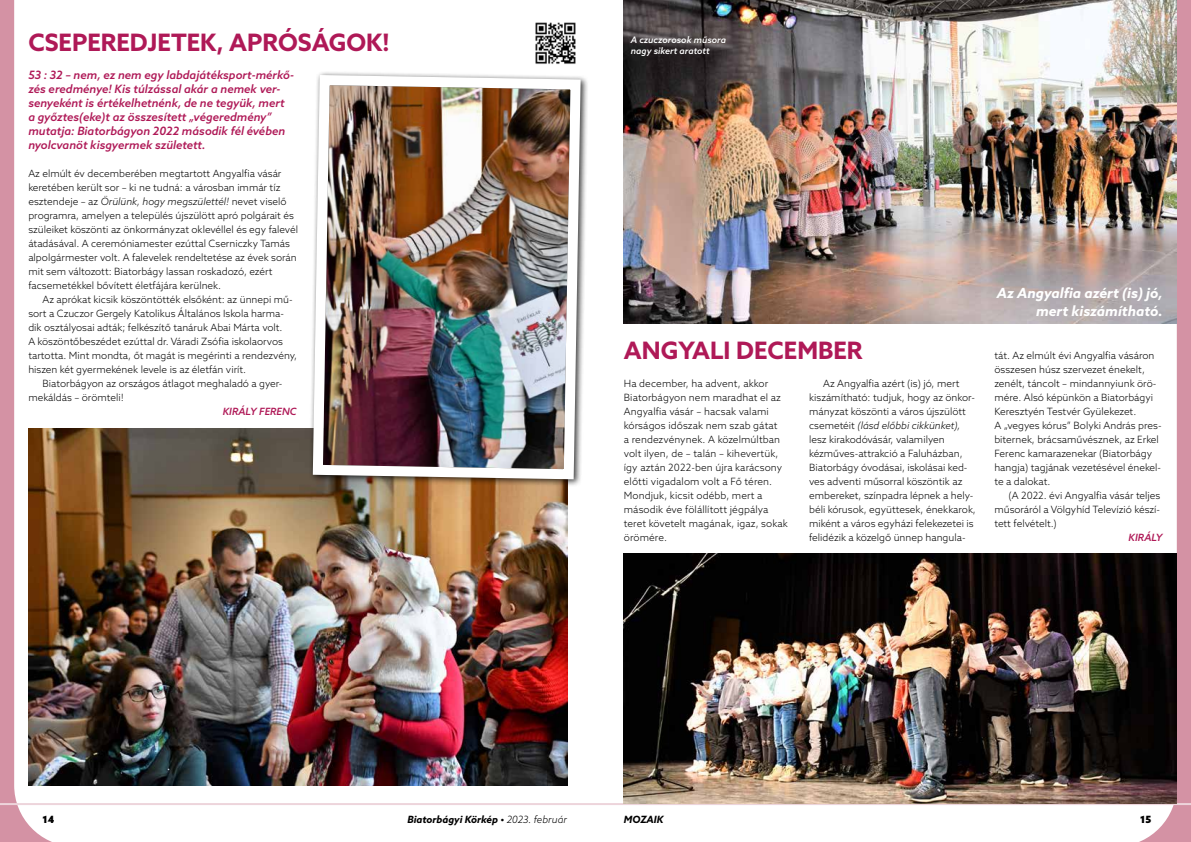
<style>
.page{position:relative;width:1191px;height:842px;background:#fff}
.page>*{position:absolute;margin:0;border:0;box-sizing:border-box;transform-origin:0 0}
.t1{font:700 24px "Azo Sans";color:#af1957}
.t2{font:italic 700 14px/18px "Azo Sans";color:#fff;text-align:right}
.t3{font:italic 500 11.5px/14px "Azo Sans";color:#af1957}
.t4{font:300 10px/14px "Azo Sans";color:#000}
.t5{font:italic 700 10px "Azo Sans";color:#000}
.t6{font:italic 500 10px "Azo Sans";color:#af1957}
.t7{font:900 10px "Azo Sans";color:#000}
.t8{font:italic 500 9px/11px "Azo Sans";color:#fff}
.s1{font-style:italic}
.s2{font-weight:300}
</style>
<div class="page">
<svg style="left:1115px;top:0;width:76px;height:842px"></svg>
<svg style="left:0;top:0;width:76px;height:842px"></svg>
<hr style="left:0;top:803px;width:1191px;height:2px;background:#edd4db">
<img style="left:28px;top:429px;width:539px;height:356px">
<img style="left:308px;top:72px;width:278px;height:412px">
<img style="left:624px;top:0;width:552px;height:323px">
<img style="left:624px;top:554px;width:552px;height:249px">
<img style="left:535px;top:22px;width:41px;height:42px">
<h1 class="t1" style="left:28px;top:26px;width:363px">CSEPEREDJETEK, APRÓSÁGOK!</h1>
<p class="t3" style="left:28px;top:68px;width:267px">53 : 32 – nem, ez nem egy labdajátéksport-mérkő&shy;zés eredménye! Kis túlzással akár a nemek ver&shy;senyeként is értékelhetnénk, de ne tegyük, mert a győztes(eke)t az összesített „végeredmény” mutatja: Biatorbágyon 2022 második fél évében nyolcvanöt kisgyermek született.</p>
<p class="t4" style="left:28px;top:166px;width:271px">Az elmúlt év decemberében megtartott Angyalfia vásár keretében került sor – ki ne tudná: a városban immár tíz esztendeje – az <span class="s1">Örülünk, hogy megszülettél!</span> nevet viselő programra, amelyen a település újszülött apró polgárait és szüleiket köszönti az önkormányzat oklevéllel és egy falevél átadásával. A ceremóniamester ezúttal Cserniczky Tamás alpolgármester volt. A falevelek rendeltetése az évek során mit sem változott: Biatorbágy lassan roskadozó, ezért facsemetékkel bővített életfájára kerülnek.</p>
<p class="t4" style="left:28px;top:292px;width:270px;text-indent:14px">Az aprókat kicsik köszöntötték elsőként: az ünnepi mű&shy;sort a Czuczor Gergely Katolikus Általános Iskola harma&shy;dik osztályosai adták; felkészítő tanáruk Abai Márta volt.<br>A köszöntőbeszédet ezúttal dr. Váradi Zsófia iskolaorvos tartotta. Mint mondta, őt magát is megérinti a rendezvény, hiszen két gyermekének levele is az életfán virít.</p>
<p class="t4" style="left:28px;top:376px;width:256px;text-indent:14px">Biatorbágyon az országos átlagot meghaladó a gyer&shy;mekáldás – örömteli!</p>
<p class="t6" style="left:223px;top:405px;width:75px">KIRÁLY FERENC</p>
<p class="t8" style="left:631px;top:34px;width:97px">A czuczorosok műsora nagy sikert aratott</p>
<h1 class="t1" style="left:624px;top:334px;width:240px">ANGYALI DECEMBER</h1>
<p class="t4" style="left:624px;top:376px;width:165px">Ha december, ha advent, akkor<br>Biatorbágyon nem maradhat el az<br>Angyalfia vásár – hacsak valami kórságos időszak nem szab gátat<br>a rendezvénynek. A közelmúltban volt ilyen, de – talán – kihevertük, így aztán 2022-ben újra karácsony előtti vigadalom volt a Fő téren.<br>Mondjuk, kicsit odébb, mert a második éve fölállított jégpálya teret követelt magának, igaz, sokak örömére.</p>
<p class="t4" style="left:809px;top:376px;width:168px;text-indent:14px">Az Angyalfia azért (is) jó, mert kiszámítható: tudjuk, hogy az önkor&shy;mányzat köszönti a város újszülött csemetéit <span class="s1">(lásd előbbi cikkünket), </span>lesz kirakodóvásár, valamilyen kézműves-attrakció a Faluházban, Biatorbágy óvodásai, iskolásai ked&shy;ves adventi műsorral köszöntik az embereket, színpadra lépnek a hely&shy;béli kórusok, együttesek, énekkarok, miként a város egyházi felekezetei is felidézik a közelgő ünnep hangula-</p>
<h2 class="t2" style="left:996px;top:284px;width:167px">Az Angyalfia azért (is) jó, mert kiszámítható.</h2>
<p class="t4" style="left:994px;top:348px;width:169px">tát. Az elmúlt évi Angyalfia vásáron összesen húsz szervezet énekelt, zenélt, táncolt – mindannyiunk örö&shy;mére. Alsó képünkön a Biatorbágyi Keresztyén Testvér Gyülekezet.<br>A „vegyes kórus” Bolyki András pres&shy;biternek, brácsaművésznek, az Erkel Ferenc kamarazenekar (Biatorbágy hangja) tagjának vezetésével énekel&shy;te a dalokat.</p>
<p class="t4" style="left:994px;top:488px;width:168px;text-align:justify;text-indent:14px">(A 2022. évi Angyalfia vásár teljes műsoráról a Völgyhíd Televízió készí&shy;tett felvételt.)</p>
<p class="t6" style="left:1128px;top:531px;width:35px">KIRÁLY</p>
<p class="t7" style="left:43px;top:813px;width:14px">14</p>
<p class="t5" style="left:407px;top:813px;width:161px">Biatorbágyi Körkép • <span class="s2">2023. február</span></p>
<p class="t5" style="left:624px;top:813px;width:41px">MOZAIK</p>
<p class="t7" style="left:1140px;top:813px;width:13px">15</p>
</div>
